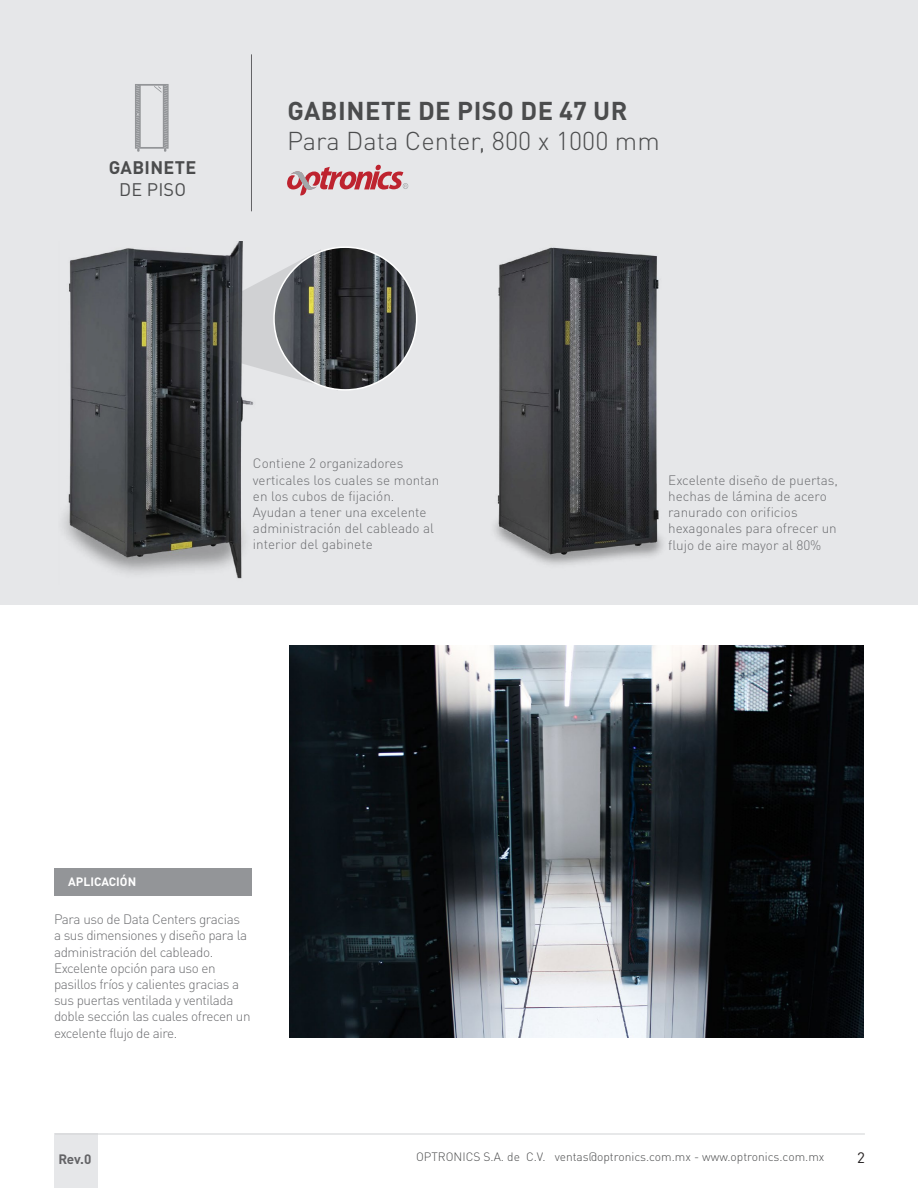
<style>
.page{position:relative;width:918px;height:1188px;background:#fff}
.page>*{position:absolute;margin:0;border:0;box-sizing:border-box;transform-origin:0 0}
.t1{font:300 25.5px "DIN Pro";color:#4b4c4d}
.t2{font:700 25.5px "DIN Pro";letter-spacing:.02em;color:#4b4c4d}
.t3{font:700 18px "DIN Pro";letter-spacing:.02em;color:#4b4c4d}
.t4{font:18px "DIN Pro";letter-spacing:.01em;color:#4b4c4d}
.t5{font:15px "DIN Pro";color:#231f20}
.Cuerpo_de_texto{font:300 13.5px/16.2px "DIN Pro";letter-spacing:-.015em;color:#6c6d70}
.t6{font:700 13.5px "DIN Pro";color:#636366}
.t7{font:300 12px "DIN Pro";color:#4b4c4d}
.Sub_titulo_negro{font:700 12px "DIN Pro";color:#fff}
</style>
<div class="page">
<div style="left:54px;top:1134px;width:44px;height:54px;background:#e6e7e9"></div>
<div style="left:0;top:0;width:918px;height:605px;background:#e6e7e9"></div>
<hr style="left:55px;top:1134px;width:810px;height:1px;background:#d1d2d4">
<hr style="left:251px;top:54px;width:1px;height:157px;background:#636366">
<svg style="left:287px;top:165px;width:121px;height:30px"></svg>
<svg style="left:135px;top:84px;width:34px;height:68px"></svg>
<div style="left:54px;top:868px;width:198px;height:28px;background:#939598"></div>
<img style="left:290px;top:646px;width:574px;height:391px">
<img style="left:494px;top:247px;width:169px;height:318px">
<img style="left:63px;top:242px;width:191px;height:337px">
<svg style="left:153px;top:246px;width:264px;height:145px"></svg>
<h2 class="t3" style="left:109px;top:153px;width:89px">GABINETE</h2>
<h2 class="t4" style="left:119px;top:177px;width:68px">DE PISO</h2>
<h1 class="t2" style="left:287px;top:89px;width:342px">GABINETE DE PISO DE 47 UR</h1>
<h1 class="t1" style="left:287px;top:121px;width:374px">Para Data Center, 800 x 1000 mm</h1>
<p class="Cuerpo_de_texto" style="left:253px;top:454px;width:188px">Contiene 2 organizadores verticales los cuales se montan en los cubos de fijación.</p>
<p class="Cuerpo_de_texto" style="left:253px;top:503px;width:183px">Ayudan a tener una excelente administración del cableado al interior del gabinete</p>
<p class="Cuerpo_de_texto" style="left:668px;top:471px;width:171px">Excelente diseño de puertas, hechas de lámina de acero ranurado con orificios hexagonales para ofrecer un flujo de aire mayor al 80%</p>
<p class="Sub_titulo_negro" style="left:68px;top:872px;width:69px">APLICACIÓN</p>
<p class="Cuerpo_de_texto" style="left:54px;top:910px;width:195px">Para uso de Data Centers gracias a sus dimensiones y diseño para la administración del cableado.</p>
<p class="Cuerpo_de_texto" style="left:54px;top:959px;width:198px">Excelente opción para uso en pasillos fríos y calientes gracias a sus puertas ventilada y ventilada doble sección las cuales ofrecen un excelente flujo de aire.</p>
<p class="t6" style="left:58px;top:1148px;width:34px">Rev.0</p>
<p class="t7" style="left:416px;top:1147px;width:410px">OPTRONICS S.A. de C.V. ventas@optronics.com.mx - www.optronics.com.mx</p>
<p class="t5" style="left:857px;top:1148px;width:9px">2</p>
</div>
